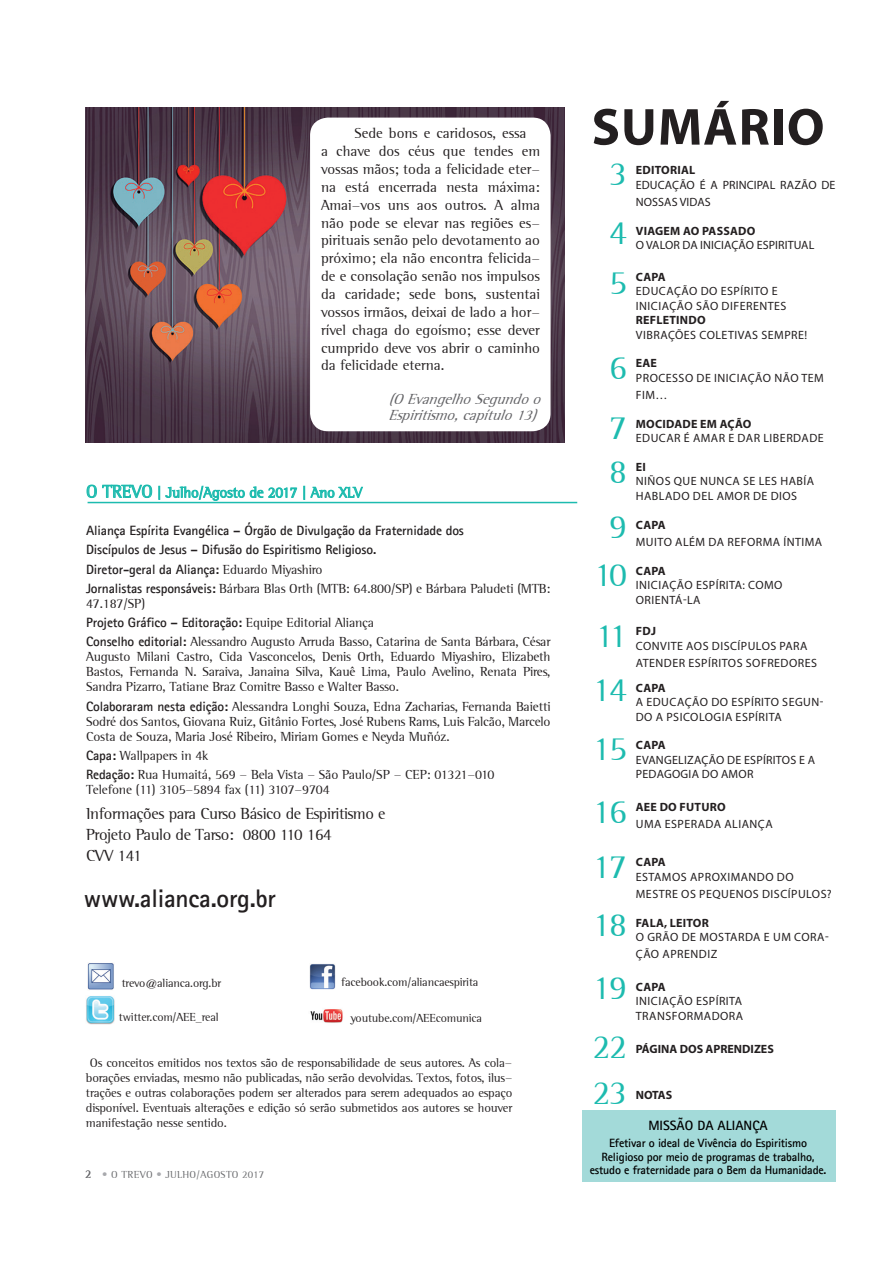
<style>
.page{position:relative;width:893px;height:1263px;background:#fff}
.page>*{position:absolute;margin:0;border:0;box-sizing:border-box;transform-origin:0 0}
.t1{font:700 52.5px "Myriad Pro";letter-spacing:.02em;color:#231f20}
.t2{font:34.5px/58.8px "Rotis Semi Serif";letter-spacing:-.03em;color:#1dbbaf}
.t3{font:700 25.5px "Agfa Rotis Sans Serif";letter-spacing:-.01em;color:#231f20}
.t4{font:16.5px/21px "Rotis Semi Serif";letter-spacing:-.025em;color:#231f20}
.t5{font:15px/17.9px "Rotis Semi Serif";color:#231f20}
.t6{font:italic 15px/16.5px "Rotis Semi Serif";color:#636366}
.t7{font:15px "Rotis Semi Serif";letter-spacing:-.01em;color:#1dbbaf}
.t8{font:13.5px/15px "Rotis Semi Serif";letter-spacing:-.01em;color:#231f20}
.t9{font:700 13.5px/19.2px "Agfa Rotis Sans Serif";letter-spacing:-.01em;color:#231f20}
.t10{font:700 13.5px "Agfa Rotis Sans Serif";color:#000}
.t11{font:12.75px/15px "Rotis Semi Serif";letter-spacing:-.01em;color:#231f20;text-align:justify}
.t12{font:12px/14.4px "Myriad Pro";letter-spacing:.04em;color:#231f20}
.t13{font:700 12px/13.5px "Agfa Rotis Sans Serif";letter-spacing:-.015em;color:#000;text-align:center}
.t14{font:700 12px "Myriad Pro";letter-spacing:.02em;color:#231f20}
.t15{font:12px "Rotis Semi Serif";letter-spacing:-.01em;color:#231f20}
.t16{font:12px/17.2px "Myriad Pro";letter-spacing:.01em;color:#231f20}
.t17{font:12px/14.4px "Myriad Pro";letter-spacing:.02em;color:#231f20}
.t18{font:700 12px "Myriad Pro";color:#231f20}
.t19{font:10.5px "Rotis Semi Serif";letter-spacing:.03em;color:#6c6d70}
.s1{font-size:18px}
.s2{font-family:"Rotis Semi Serif";font-weight:400}
.s3{font-family:"Agfa Rotis Sans Serif";font-weight:700}
.s4{font-size:12px}
.s5{color:#a8a9ad}
</style>
<div class="page">
<img style="left:85px;top:107px;width:480px;height:336px">
<img style="left:87px;top:963px;width:27px;height:27px">
<svg style="left:86px;top:484px;width:66px;height:14px"></svg>
<svg style="left:159px;top:485px;width:138px;height:16px"></svg>
<svg style="left:304px;top:486px;width:59px;height:13px"></svg>
<hr style="left:88px;top:502px;width:489px;height:1px;background:#1dbbaf">
<div style="left:583px;top:1110px;width:253px;height:72px;background:#a3dad9"></div>
<img style="left:309px;top:964px;width:27px;height:25px">
<img style="left:86px;top:996px;width:29px;height:29px">
<img style="left:310px;top:1009px;width:33px;height:14px">
<div style="left:310px;top:118px;width:241px;height:313px;background:#fff;border-radius:18px"></div>
<p class="t5" style="left:321px;top:124px;width:221px;text-indent:33px">Sede bons e caridosos, essa<br>a chave dos céus que tendes em vossas mãos; toda a felicidade eter&shy;na está encerrada nesta máxima:<br>Amai-vos uns aos outros. A alma não pode se elevar nas regiões es&shy;pirituais senão pelo devotamento ao próximo; ela não encontra felicida&shy;de e consolação senão nos impulsos da caridade; sede bons, sustentai vossos irmãos, deixai de lado a hor&shy;rível chaga do egoísmo; esse dever cumprido deve vos abrir o caminho da felicidade eterna.</p>
<p class="t6" style="left:388px;top:391px;width:160px">(OEvangelhoSegundoo<br>Espiritismo,capítulo13)</p>
<p class="t7" style="left:86px;top:484px;width:278px"><span class="s1">O TREVO</span> | Julho/Agosto de 2017 | Ano XLV</p>
<p class="t9" style="left:86px;top:521px;width:379px">Aliança Espírita Evangélica – Órgão de Divulgação da Fraternidade dos<br>Discípulos de Jesus – Difusão do Espiritismo Religioso.<br>Diretor-geral da Aliança: <span class="s2">Eduardo Miyashiro</span></p>
<p class="t8" style="left:86px;top:581px;width:466px"><span class="s3">Jornalistas responsáveis:</span> Bárbara Blas Orth (MTB: 64.800/SP) e Bárbara Paludeti (MTB:<br>47.187/SP)</p>
<p class="t9" style="left:86px;top:613px;width:289px">Projeto Gráfico – Editoração: <span class="s2">Equipe Editorial Aliança</span></p>
<p class="t8" style="left:86px;top:634px;width:466px;text-align:justify"><span class="s3">Conselho editorial:</span> Alessandro Augusto Arruda Basso, Catarina de Santa Bárbara, César Augusto Milani Castro, Cida Vasconcelos, Denis Orth, Eduardo Miyashiro, Elizabeth Bastos, Fernanda N. Saraiva, Janaina Silva, Kauê Lima, Paulo Avelino, Renata Pires, Sandra Pizarro, Tatiane Braz Comitre Basso e Walter Basso.</p>
<p class="t8" style="left:86px;top:699px;width:466px;text-align:justify"><span class="s3">Colaboraram nesta edição:</span> Alessandra Longhi Souza, Edna Zacharias, Fernanda Baietti Sodré dos Santos, Giovana Ruiz, Gitânio Fortes, José Rubens Rams, Luis Falcão, Marcelo Costa de Souza, Maria José Ribeiro, Miriam Gomes e Neyda Muñóz.</p>
<p class="t8" style="left:86px;top:746px;width:410px;line-height:19.2px"><span class="s3">Capa:</span> Wallpapers in 4k<br><span class="s3">Redação:</span> Rua Humaitá, 569 - Bela Vista - São Paulo/SP - CEP: 01321-010</p>
<p class="t8" style="left:86px;top:782px;width:245px">Telefone (11) 3105-5894 fax (11) 3107-9704</p>
<p class="t4" style="left:86px;top:803px;width:301px">Informações para Curso Básico de Espiritismo e<br>Projeto Paulo de Tarso: 0800 110 164<br>CVV 141</p>
<h3 class="t3" style="left:84px;top:882px;width:194px">www.alianca.org.br</h3>
<p class="t15" style="left:122px;top:976px;width:101px">trevo@alianca.org.br</p>
<p class="t15" style="left:341px;top:975px;width:139px">facebook.com/aliancaespirita</p>
<p class="t15" style="left:119px;top:1010px;width:101px">twitter.com/AEE_real</p>
<p class="t15" style="left:351px;top:1010px;width:133px">youtube.com/AEEcomunica</p>
<p class="t11" style="left:86px;top:1055px;width:428px;text-indent:4px">Os conceitos emitidos nos textos são de responsabilidade de seus autores. As cola&shy;borações enviadas, mesmo não publicadas, não serão devolvidas. Textos, fotos, ilus&shy;trações e outras colaborações podem ser alterados para serem adequados ao espaço disponível. Eventuais alterações e edição só serão submetidos aos autores se houver manifestação nesse sentido.</p>
<p class="t19" style="left:85px;top:1168px;width:181px"><span class="s4">2</span> <span class="s5">•</span> O TREVO <span class="s5">•</span> JULHO/AGOSTO 2017</p>
<h1 class="t1" style="left:592px;top:93px;width:234px">SUMÁRIO</h1>
<h2 class="t2" style="left:609px;top:144px;width:19px">3<br>4</h2>
<h2 class="t2" style="left:609px;top:253px;width:19px">5</h2>
<h2 class="t2" style="left:609px;top:336px;width:19px;line-height:60.9px">6<br>7</h2>
<h2 class="t2" style="left:609px;top:444px;width:19px;line-height:54.4px">8<br>9</h2>
<h2 class="t2" style="left:594px;top:544px;width:35px;line-height:60.9px">10<br>11</h2>
<h2 class="t2" style="left:592px;top:660px;width:36px">14<br>15</h2>
<h2 class="t2" style="left:592px;top:784px;width:36px;line-height:54.4px">16<br>17</h2>
<h2 class="t2" style="left:592px;top:893px;width:36px;line-height:63px">18<br>19</h2>
<h2 class="t2" style="left:592px;top:1023px;width:36px;line-height:46px">22<br>23</h2>
<p class="t14" style="left:636px;top:163px;width:61px">EDITORIAL</p>
<p class="t16" style="left:636px;top:176px;width:201px">EDUCAÇÃO É A PRINCIPAL RAZÃO DE<br>NOSSAS VIDAS</p>
<p class="t14" style="left:636px;top:223px;width:121px">VIAGEM AO PASSADO</p>
<p class="t16" style="left:636px;top:236px;width:180px">O VALOR DA INICIAÇÃO ESPIRITUAL</p>
<p class="t14" style="left:636px;top:269px;width:31px">CAPA</p>
<p class="t12" style="left:636px;top:284px;width:152px">EDUCAÇÃO DO ESPÍRITO E<br>INICIAÇÃO SÃO DIFERENTES</p>
<p class="t14" style="left:636px;top:312px;width:71px">REFLETINDO</p>
<p class="t12" style="left:636px;top:327px;width:173px">VIBRAÇÕES COLETIVAS SEMPRE!</p>
<p class="t14" style="left:636px;top:355px;width:23px">EAE</p>
<p class="t12" style="left:636px;top:369px;width:190px;line-height:17.2px">PROCESSO DE INICIAÇÃO NÃO TEM<br>FIM…</p>
<p class="t14" style="left:636px;top:416px;width:117px">MOCIDADE EM AÇÃO</p>
<p class="t12" style="left:636px;top:431px;width:189px">EDUCAR É AMAR E DAR LIBERDADE</p>
<p class="t14" style="left:636px;top:459px;width:12px">EI</p>
<p class="t12" style="left:636px;top:474px;width:180px">NIÑOS QUE NUNCA SE LES HABÍA<br>HABLADO DEL AMOR DE DIOS</p>
<p class="t14" style="left:636px;top:517px;width:31px">CAPA</p>
<p class="t12" style="left:636px;top:534px;width:188px">MUITO ALÉM DA REFORMA ÍNTIMA</p>
<p class="t14" style="left:636px;top:563px;width:31px">CAPA</p>
<p class="t12" style="left:636px;top:578px;width:148px">INICIAÇÃO ESPÍRITA: COMO<br>ORIENTÁ-LA</p>
<p class="t14" style="left:636px;top:623px;width:22px">FDJ</p>
<p class="t12" style="left:636px;top:637px;width:183px;line-height:17.2px">CONVITE AOS DISCÍPULOS PARA<br>ATENDER ESPÍRITOS SOFREDORES</p>
<p class="t14" style="left:636px;top:680px;width:31px">CAPA</p>
<p class="t12" style="left:636px;top:695px;width:189px">A EDUCAÇÃO DO ESPÍRITO SEGUN-<br>DO A PSICOLOGIA ESPÍRITA</p>
<p class="t14" style="left:636px;top:737px;width:31px">CAPA</p>
<p class="t17" style="left:636px;top:752px;width:181px">EVANGELIZAÇÃO DE ESPÍRITOS E A<br>PEDAGOGIA DO AMOR</p>
<p class="t14" style="left:636px;top:799px;width:91px">AEE DO FUTURO</p>
<p class="t12" style="left:636px;top:817px;width:138px">UMA ESPERADA ALIANÇA</p>
<p class="t14" style="left:636px;top:854px;width:31px">CAPA</p>
<p class="t12" style="left:636px;top:868px;width:197px;line-height:17.2px">ESTAMOS APROXIMANDO DO<br>MESTRE OS PEQUENOS DISCÍPULOS?</p>
<p class="t14" style="left:636px;top:915px;width:75px">FALA, LEITOR</p>
<p class="t12" style="left:636px;top:928px;width:194px;line-height:17.2px">O GRÃO DE MOSTARDA E UM CORA-<br>ÇÃO APRENDIZ</p>
<p class="t14" style="left:636px;top:979px;width:31px">CAPA</p>
<p class="t12" style="left:636px;top:994px;width:109px">INICIAÇÃO ESPÍRITA<br>TRANSFORMADORA</p>
<p class="t18" style="left:636px;top:1041px;width:140px">PÁGINA DOS APRENDIZES</p>
<p class="t14" style="left:636px;top:1087px;width:38px">NOTAS</p>
<p class="t10" style="left:648px;top:1116px;width:121px">MISSÃO DA ALIANÇA</p>
<p class="t13" style="left:590px;top:1136px;width:238px">Efetivar o ideal de Vivência do Espiritismo<br>Religioso por meio de programas de trabalho, estudo e fraternidade para o Bem da Humanidade.</p>
</div>
